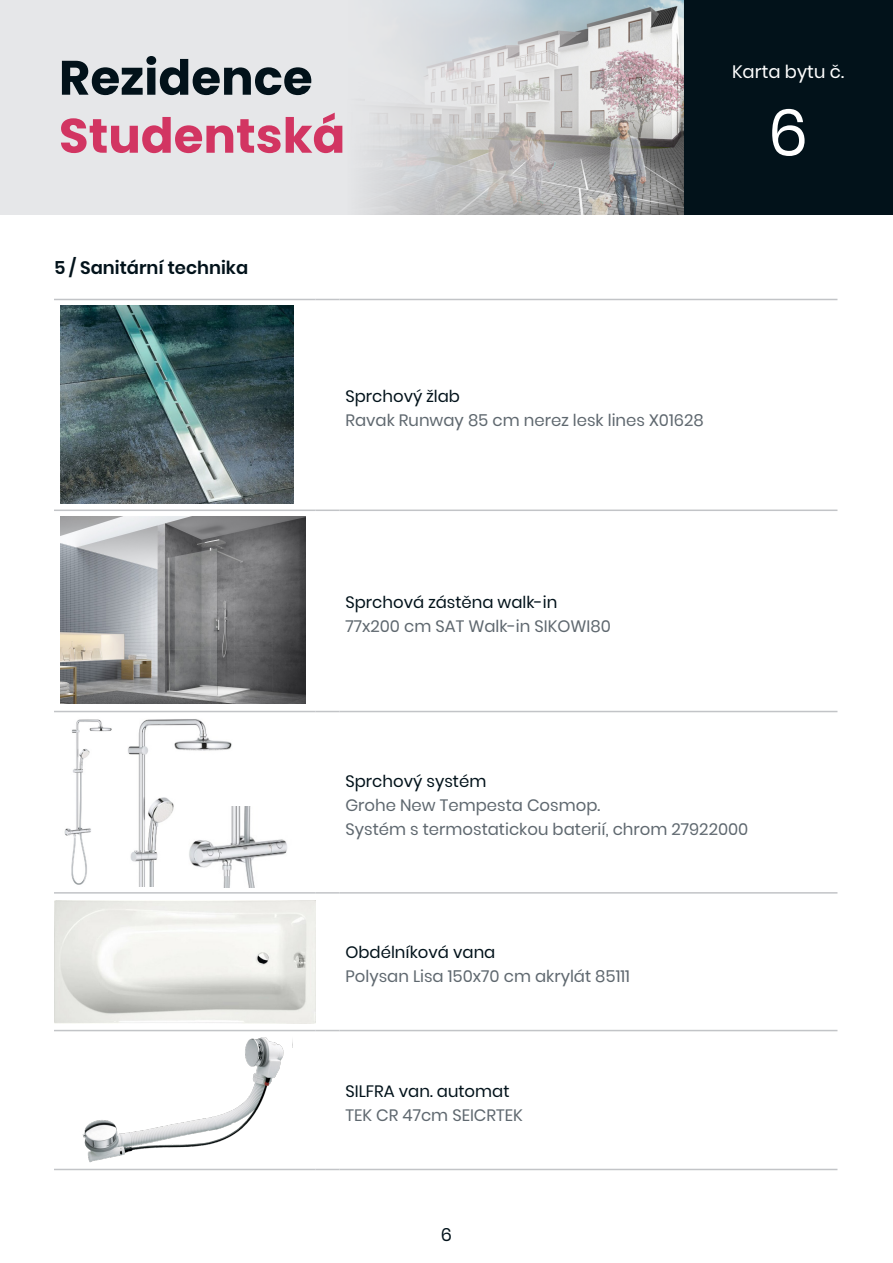
<style>
.page{position:relative;width:893px;height:1263px;background:#fff}
.page>*{position:absolute;margin:0;border:0;box-sizing:border-box;transform-origin:0 0}
.t1{font:64.5px "Poppins";color:#fff}
.t2{font:600 18px "Poppins";color:#02121a}
.t3{font:18px "Poppins";color:#fff}
.t4{font:18px "Poppins";color:#02121a}
.t5{font:16.5px "Poppins";color:#5f686f}
.t6{font:16.5px "Poppins";color:#02121a}
</style>
<div class="page">
<div style="left:0;top:0;width:893px;height:215px;background:#e6e7e9"></div>
<div style="left:683px;top:0;width:210px;height:215px;background:#02121a"></div>
<img style="left:367px;top:0;width:316px;height:215px">
<svg style="left:62px;top:56px;width:249px;height:39px"></svg>
<svg style="left:61px;top:113px;width:281px;height:40px"></svg>
<hr style="left:54px;top:509px;width:262px;height:2px;background:#c2c4c7">
<hr style="left:316px;top:509px;width:23px;height:2px;background:#c2c4c7">
<hr style="left:339px;top:509px;width:498px;height:2px;background:#c2c4c7">
<hr style="left:54px;top:711px;width:262px;height:1px;background:#c2c4c7">
<svg style="left:316px;top:711px;width:23px;height:1px"></svg>
<hr style="left:339px;top:711px;width:498px;height:1px;background:#c2c4c7">
<hr style="left:54px;top:892px;width:262px;height:2px;background:#c2c4c7">
<hr style="left:316px;top:892px;width:23px;height:2px;background:#c2c4c7">
<hr style="left:339px;top:892px;width:498px;height:2px;background:#c2c4c7">
<hr style="left:54px;top:1030px;width:262px;height:1px;background:#c2c4c7">
<svg style="left:316px;top:1030px;width:23px;height:1px"></svg>
<hr style="left:339px;top:1030px;width:498px;height:1px;background:#c2c4c7">
<hr style="left:54px;top:1169px;width:262px;height:1px;background:#c2c4c7">
<svg style="left:316px;top:1169px;width:23px;height:1px"></svg>
<hr style="left:339px;top:1169px;width:498px;height:1px;background:#c2c4c7">
<hr style="left:54px;top:299px;width:262px;height:1px;background:#c2c4c7">
<svg style="left:316px;top:299px;width:23px;height:1px"></svg>
<hr style="left:339px;top:299px;width:498px;height:1px;background:#c2c4c7">
<img style="left:60px;top:305px;width:233px;height:198px">
<img style="left:60px;top:516px;width:246px;height:187px">
<img style="left:64px;top:719px;width:173px;height:168px">
<img style="left:54px;top:900px;width:262px;height:123px">
<img style="left:78px;top:1031px;width:214px;height:138px">
<img style="left:181px;top:807px;width:106px;height:80px">
<p class="t2" style="left:54px;top:257px;width:196px">5 / Sanitární technika</p>
<p class="t3" style="left:732px;top:61px;width:114px">Karta bytu č.</p>
<h1 class="t1" style="left:768px;top:96px;width:42px">6</h1>
<p class="t6" style="left:345px;top:386px;width:116px">Sprchový žlab</p>
<p class="t5" style="left:345px;top:410px;width:360px">Ravak Runway 85 cm nerez lesk lines X01628</p>
<p class="t6" style="left:345px;top:592px;width:213px">Sprchová zástěna walk-in</p>
<p class="t5" style="left:345px;top:616px;width:267px">77x200 cm SAT Walk-in SIKOWI80</p>
<p class="t6" style="left:345px;top:771px;width:142px">Sprchový systém</p>
<p class="t5" style="left:345px;top:795px;width:256px">Grohe New Tempesta Cosmop.</p>
<p class="t5" style="left:345px;top:819px;width:404px">Systém s termostatickou baterií, chrom 27922000</p>
<p class="t6" style="left:345px;top:943px;width:151px">Obdélníková vana</p>
<p class="t5" style="left:345px;top:967px;width:286px">Polysan Lisa 150x70 cm akrylát 85111</p>
<p class="t6" style="left:345px;top:1081px;width:166px">SILFRA van. automat</p>
<p class="t5" style="left:345px;top:1105px;width:179px">TEK CR 47cm SEICRTEK</p>
<p class="t4" style="left:441px;top:1224px;width:13px">6</p>
</div>
